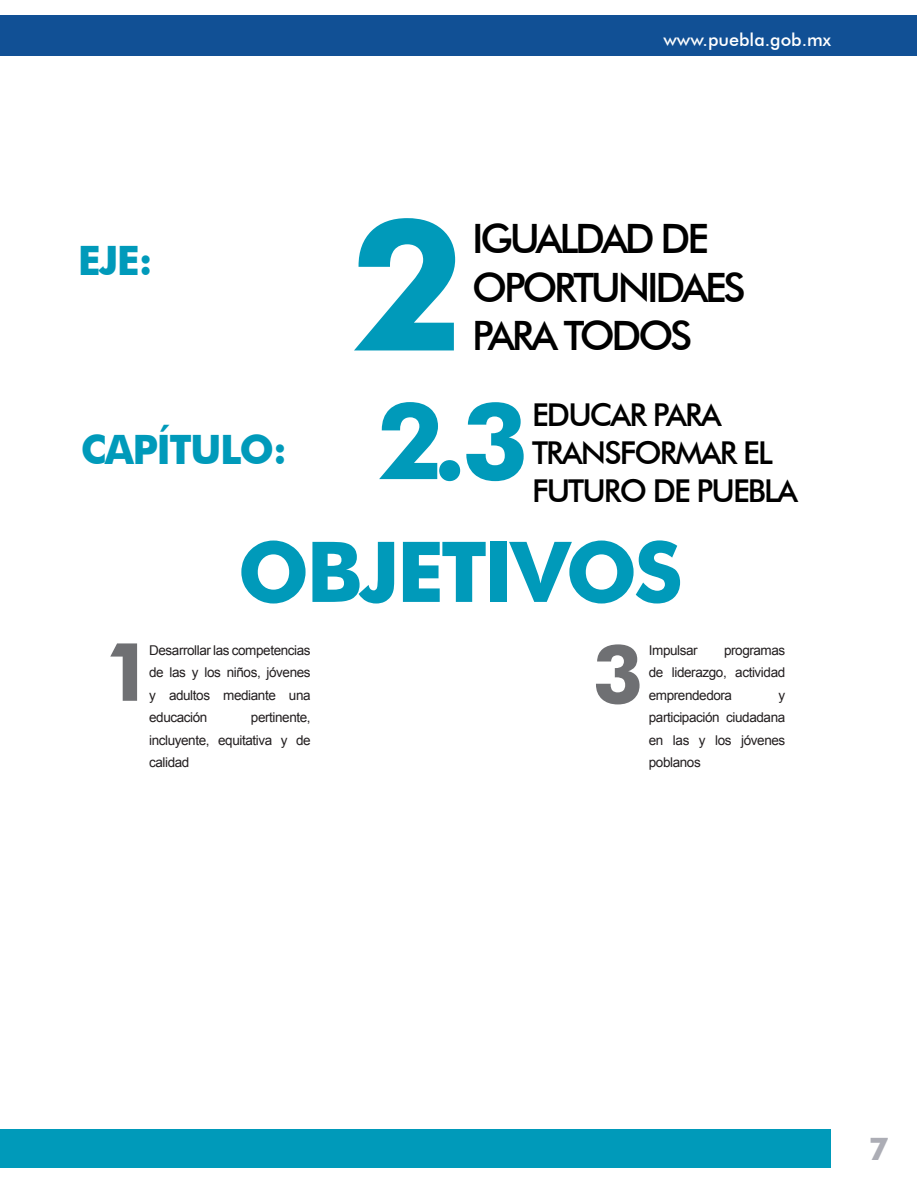
<style>
.page{position:relative;width:918px;height:1188px;background:#fff}
.page>*{position:absolute;margin:0;border:0;box-sizing:border-box;transform-origin:0 0}
.t1{font:700 183px "Futura BT";color:#009aba}
.t2{font:700 106.5px "Futura BT";color:#009aba}
.t3{font:700 84px "Futura BT";letter-spacing:-.04em;color:#009aba}
.t4{font:700 81px "Futura BT";color:#6f7073}
.t5{font:500 40.5px/48.6px "Futura BT";letter-spacing:-.08em;color:#000}
.t6{font:700 40.5px "Futura BT";letter-spacing:-.04em;color:#009aba}
.t7{font:500 31.5px/37.8px "Futura BT";letter-spacing:-.06em;color:#000}
.t8{font:700 31.5px "Futura BT";color:#acadb5}
.t9{font:500 18px "Futura BT";color:#fff}
.t10{font:13.5px/22.5px "Arial";letter-spacing:-.03em;color:#231f20;text-align:justify}
</style>
<div class="page">
<div style="left:1px;top:16px;width:916px;height:40px;background:#115095"></div>
<div style="left:0;top:1129px;width:831px;height:39px;background:#009aba"></div>
<p class="t6" style="left:78px;top:236px;width:77px">EJE:</p>
<p class="t6" style="left:81px;top:425px;width:208px">CAPÍTULO:</p>
<h3 class="t9" style="left:663px;top:29px;width:169px">www.puebla.gob.mx</h3>
<p class="t1" style="left:351px;top:174px;width:116px">2</p>
<p class="t5" style="left:472px;top:214px;width:275px">IGUALDAD DE<br>OPORTUNIDAES<br>PARA TODOS</p>
<p class="t2" style="left:377px;top:377px;width:153px">2.3</p>
<p class="t7" style="left:532px;top:396px;width:242px">EDUCAR PARA<br>TRANSFORMAR EL</p>
<p class="t7" style="left:532px;top:472px;width:267px">FUTURO DE PUEBLA</p>
<p class="t3" style="left:238px;top:521px;width:447px">OBJETIVOS</p>
<p class="t4" style="left:103px;top:623px;width:52px">1</p>
<p class="t10" style="left:149px;top:639px;width:163px">Desarrollar las competencias de las y los niños, jóvenes y adultos mediante una educación</p>
<p class="t10" style="left:149px;top:706px;width:163px;text-indent:102px">pertinente, incluyente, equitativa y de calidad</p>
<p class="t4" style="left:593px;top:625px;width:52px">3</p>
<p class="t10" style="left:649px;top:639px;width:50px">Impulsar</p>
<p class="t10" style="left:649px;top:639px;width:138px;text-indent:75px">programas de liderazgo, actividad emprendedora</p>
<p class="t10" style="left:649px;top:684px;width:138px;text-indent:130px">y participación ciudadana en las y los jóvenes poblanos</p>
<h3 class="t8" style="left:869px;top:1130px;width:21px">7</h3>
</div>
